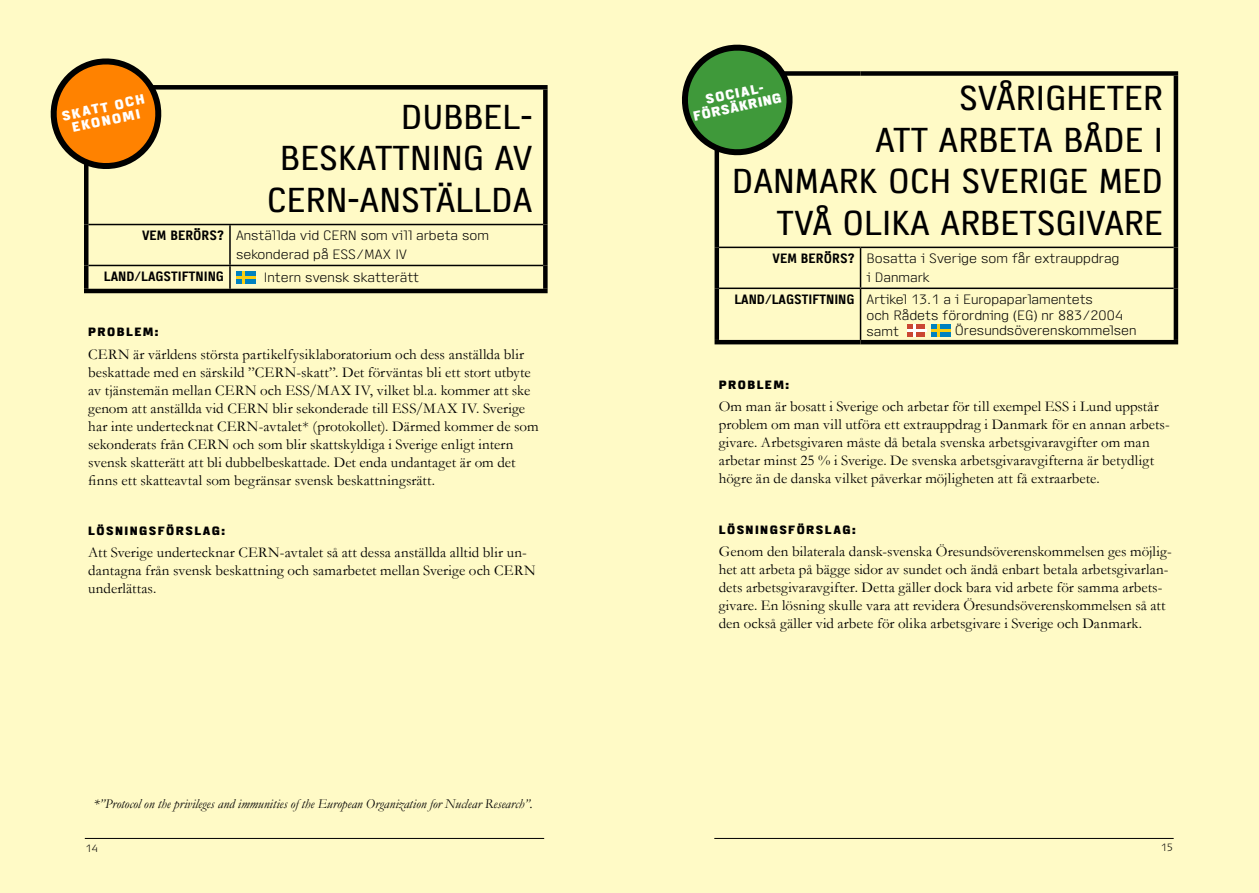
<style>
.page{position:relative;width:1259px;height:893px;background:#fffac6}
.page>*{position:absolute;margin:0;border:0;box-sizing:border-box;transform-origin:0 0}
.t1{font:34.5px/41.4px "Access";color:#000;text-align:right}
.t2{font:15px/18px "Garamond";letter-spacing:.005em;color:#000}
.t3{font:300 13.5px/19.5px "Access";color:#000}
.t4{font:italic 13.5px "Garamond";letter-spacing:.005em;color:#000}
.t5{font:800 13.5px/13.5px "Access";color:#fff;text-align:center}
.t6{font:700 13.5px "Access";color:#000}
.t7{font:800 12px "Access";letter-spacing:.12em;color:#000}
.t8{font:300 10.5px "Access";color:#000}
.s1{font-weight:700}
</style>
<div class="page">
<hr style="left:88px;top:224px;width:142px;height:1px;background:#000">
<hr style="left:230px;top:224px;width:313px;height:1px;background:#000">
<hr style="left:229px;top:225px;width:2px;height:40px;background:#000">
<hr style="left:88px;top:265px;width:142px;height:1px;background:#000">
<hr style="left:230px;top:265px;width:313px;height:1px;background:#000">
<hr style="left:229px;top:266px;width:2px;height:23px;background:#000">
<div style="left:84px;top:85px;width:146px;height:5px;background:#000"></div>
<hr style="left:84px;top:90px;width:4px;height:135px;background:#000">
<div style="left:230px;top:85px;width:317px;height:5px;background:#000"></div>
<svg style="left:543px;top:90px;width:4px;height:135px"></svg>
<hr style="left:84px;top:225px;width:4px;height:40px;background:#000">
<svg style="left:543px;top:225px;width:4px;height:40px"></svg>
<hr style="left:84px;top:265px;width:4px;height:24px;background:#000">
<svg style="left:543px;top:265px;width:4px;height:24px"></svg>
<hr style="left:84px;top:289px;width:146px;height:4px;background:#000">
<hr style="left:230px;top:289px;width:317px;height:4px;background:#000">
<div style="left:236px;top:271px;width:20px;height:13px;background:#0082c0"></div>
<hr style="left:236px;top:276px;width:20px;height:3px;background:#facf13">
<svg style="left:242px;top:271px;width:3px;height:13px"></svg>
<svg style="left:50px;top:58px;width:113px;height:114px"></svg>
<hr style="left:719px;top:247px;width:141px;height:1px;background:#000">
<hr style="left:860px;top:247px;width:313px;height:1px;background:#000">
<hr style="left:860px;top:248px;width:1px;height:40px;background:#000">
<hr style="left:719px;top:288px;width:141px;height:1px;background:#000">
<hr style="left:860px;top:288px;width:313px;height:1px;background:#000">
<hr style="left:860px;top:289px;width:1px;height:51px;background:#000">
<div style="left:714px;top:71px;width:146px;height:5px;background:#000"></div>
<div style="left:714px;top:76px;width:5px;height:171px;background:#000"></div>
<div style="left:860px;top:71px;width:318px;height:5px;background:#000"></div>
<div style="left:1173px;top:76px;width:5px;height:171px;background:#000"></div>
<div style="left:714px;top:247px;width:5px;height:41px;background:#000"></div>
<div style="left:1173px;top:247px;width:5px;height:41px;background:#000"></div>
<div style="left:714px;top:288px;width:5px;height:52px;background:#000"></div>
<div style="left:1173px;top:288px;width:5px;height:52px;background:#000"></div>
<hr style="left:714px;top:340px;width:146px;height:4px;background:#000">
<hr style="left:860px;top:340px;width:318px;height:4px;background:#000">
<svg style="left:907px;top:324px;width:18px;height:12px"></svg>
<hr style="left:907px;top:329px;width:20px;height:2px;background:#fff">
<svg style="left:913px;top:324px;width:2px;height:12px"></svg>
<svg style="left:931px;top:324px;width:19px;height:12px"></svg>
<svg style="left:682px;top:44px;width:112px;height:114px"></svg>
<hr style="left:714px;top:838px;width:459px;height:1px;background:#000">
<hr style="left:85px;top:838px;width:459px;height:1px;background:#000">
<p class="t5" style="left:61px;top:109px;width:86px;rotate:-12deg">SKATT OCH<br>EKONOMI</p>
<h1 class="t1" style="left:267px;top:96px;width:267px">DUBBEL-<br>BESKATTNING AV<br>CERN-ANSTÄLLDA</h1>
<p class="t3" style="left:236px;top:226px;width:254px;text-indent:-94px"><span class="s1">VEM BERÖRS?</span> Anställda vid CERN som vill arbeta som sekonderad på ESS/MAX IV</p>
<p class="t6" style="left:104px;top:269px;width:122px">LAND/LAGSTIFTNING</p>
<p class="t3" style="left:264px;top:268px;width:156px">Intern svensk skatterätt</p>
<p class="t7" style="left:88px;top:325px;width:72px">PROBLEM:</p>
<p class="t2" style="left:88px;top:345px;width:452px">CERN är världens största partikelfysiklaboratorium och dess anställda blir beskattade med en särskild ”CERN-skatt”. Det förväntas bli ett stort utbyte av tjänstemän mellan CERN och ESS/MAX IV, vilket bl.a. kommer att ske genom att anställda vid CERN blir sekonderade till ESS/MAX IV. Sverige har inte undertecknat CERN-avtalet* (protokollet). Därmed kommer de som sekonderats från CERN och som blir skattskyldiga i Sverige enligt intern svensk skatterätt att bli dubbelbeskattade. Det enda undantaget är om det finns ett skatteavtal som begränsar svensk beskattningsrätt.</p>
<p class="t7" style="left:88px;top:524px;width:138px">LÖSNINGSFÖRSLAG:</p>
<p class="t2" style="left:88px;top:543px;width:449px">Att Sverige undertecknar CERN-avtalet så att dessa anställda alltid blir un&shy;dantagna från svensk beskattning och samarbetet mellan Sverige och CERN underlättas.</p>
<p class="t4" style="left:94px;top:796px;width:441px">*”Protocol on the privileges and immunities of the European Organization for Nuclear Research”.</p>
<h1 class="t1" style="left:732px;top:78px;width:433px">SVÅRIGHETER<br>ATT ARBETA BÅDE I<br>DANMARK OCH SVERIGE MED<br>TVÅ OLIKA ARBETSGIVARE</h1>
<p class="t3" style="left:866px;top:249px;width:254px;text-indent:-94px"><span class="s1">VEM BERÖRS?</span> Bosatta i Sverige som får extrauppdrag i Danmark</p>
<p class="t3" style="left:866px;top:291px;width:258px;line-height:16.2px;text-indent:-132px"><span class="s1">LAND/LAGSTIFTNING</span> Artikel 13.1 a i Europaparlamentets<br>och Rådets förordning (EG) nr 883/2004 samt</p>
<p class="t5" style="left:689px;top:96px;width:91px;rotate:-12deg">SOCIAL-<br>FÖRSÄKRING</p>
<p class="t3" style="left:954px;top:320px;width:183px">Öresundsöverenskommelsen</p>
<p class="t7" style="left:719px;top:378px;width:72px">PROBLEM:</p>
<p class="t2" style="left:719px;top:397px;width:452px">Om man är bosatt i Sverige och arbetar för till exempel ESS i Lund uppstår problem om man vill utföra ett extrauppdrag i Danmark för en annan arbets&shy;givare. Arbetsgivaren måste då betala svenska arbetsgivaravgifter om man arbetar minst 25 % i Sverige. De svenska arbetsgivaravgifterna är betydligt högre än de danska vilket påverkar möjligheten att få extraarbete.</p>
<p class="t7" style="left:719px;top:523px;width:138px">LÖSNINGSFÖRSLAG:</p>
<p class="t2" style="left:719px;top:542px;width:454px">Genom den bilaterala dansk-svenska Öresundsöverenskommelsen ges möjlig&shy;het att arbeta på bägge sidor av sundet och ändå enbart betala arbetsgivarlan&shy;dets arbetsgivaravgifter. Detta gäller dock bara vid arbete för samma arbets&shy;givare. En lösning skulle vara att revidera Öresundsöverenskommelsen så att den också gäller vid arbete för olika arbetsgivare i Sverige och Danmark.</p>
<p class="t8" style="left:85px;top:843px;width:14px">14</p>
<p class="t8" style="left:1160px;top:842px;width:14px">15</p>
</div>
